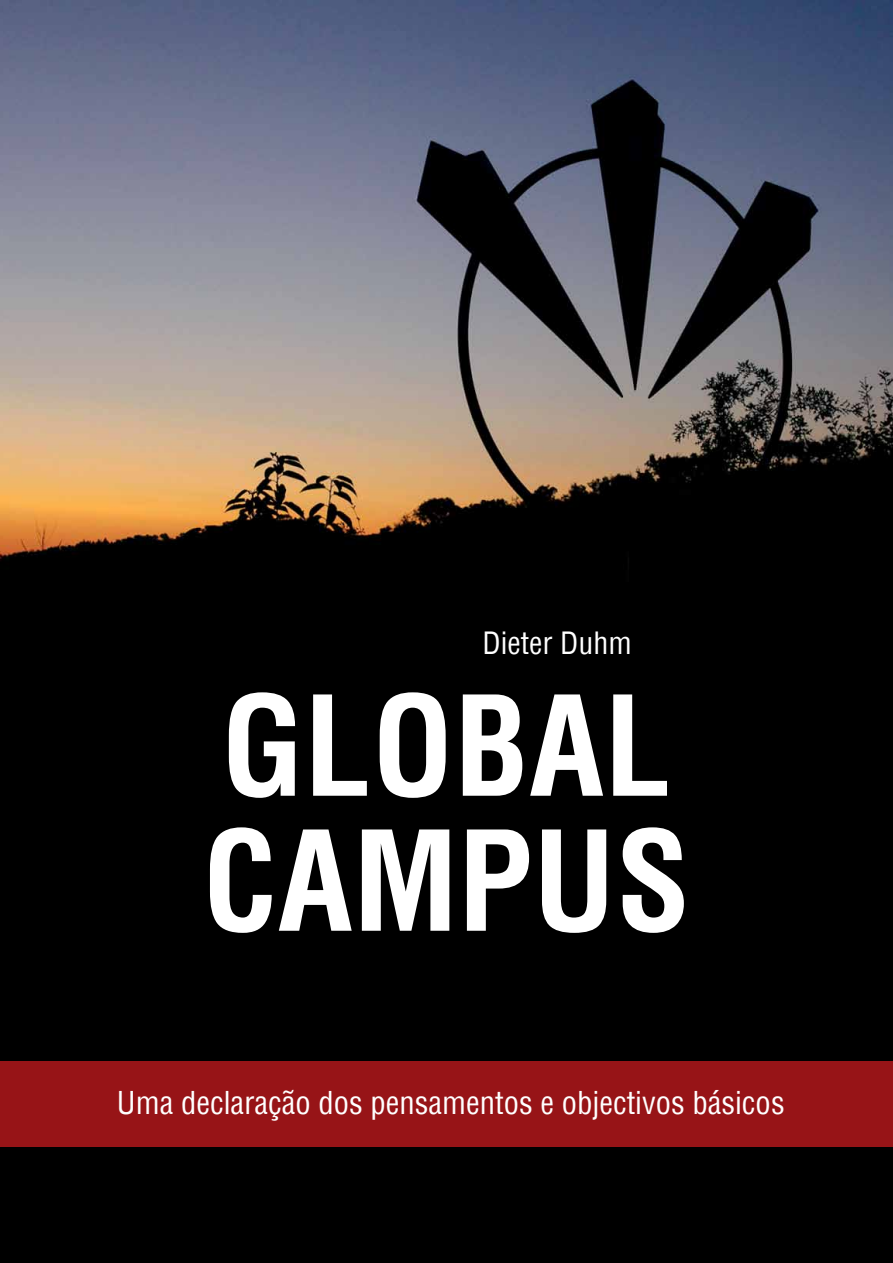
<style>
.page{position:relative;width:893px;height:1263px;background:#fff}
.page>*{position:absolute;margin:0;border:0;box-sizing:border-box;transform-origin:0 0}
.t1{font:700 condensed 135px "Helvetica";color:#fff}
.t2{font:condensed 30.75px "Helvetica";color:#fff}
.t3{font:condensed 30px "Helvetica";color:#fff}
</style>
<div class="page">
<div style="left:0;top:522px;width:893px;height:741px;background:#000"></div>
<div style="left:0;top:1061px;width:893px;height:85px;background:#971417"></div>
<img style="left:0;top:0;width:893px;height:561px">
<p class="t3" style="left:483px;top:624px;width:151px">Dieter Duhm</p>
<h1 class="t1" style="left:221px;top:657px;width:452px">GLOBAL</h1>
<h1 class="t1" style="left:203px;top:792px;width:489px">CAMPUS</h1>
<p class="t2" style="left:117px;top:1083px;width:669px">Uma declaração dos pensamentos e objectivos básicos</p>
</div>
